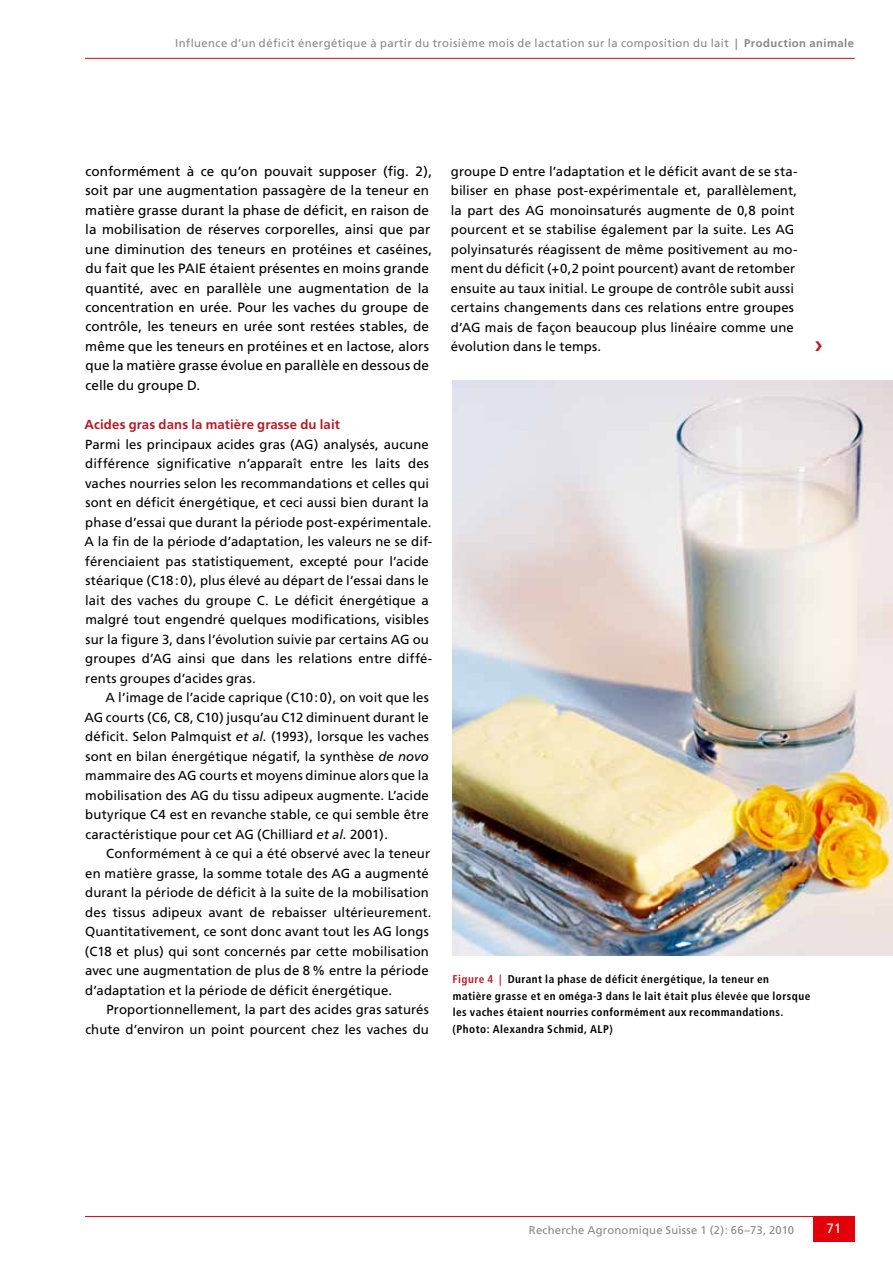
<style>
.page{position:relative;width:893px;height:1263px;background:#fff}
.page>*{position:absolute;margin:0;border:0;box-sizing:border-box;transform-origin:0 0}
.t1{font:13.5px/19.5px "Frutiger";letter-spacing:.01em;color:#000}
.t2{font:13.5px "Frutiger";color:#fff}
.t3{font:13.2px/19.5px "Frutiger";letter-spacing:.01em;color:#000}
.t4{font:700 13.2px "Frutiger";letter-spacing:.01em;color:#b51b26}
.t5{font:700 condensed 11.25px/16.5px "Frutiger";letter-spacing:.04em;color:#000}
.t6{font:11.25px "Frutiger";letter-spacing:.035em;color:#868786}
.s1{font-weight:700}
.s2{font-style:italic}
.s3{color:#b51b26}
</style>
<div class="page">
<hr style="left:85px;top:58px;width:770px;height:1px;background:#e3000b">
<hr style="left:85px;top:1216px;width:770px;height:1px;background:#e3000b">
<div style="left:813px;top:1216px;width:42px;height:26px;background:#e3000b"></div>
<img style="left:452px;top:381px;width:441px;height:575px">
<p class="t6" style="left:175px;top:36px;width:680px">Influence d’un déficit énergétique à partir du troisième mois de lactation sur la composition du lait <span class="s1">| Production animale</span></p>
<p class="t1" style="left:85px;top:161px;width:348px">conformément à ce qu’on pouvait supposer (fig. 2), soit par une augmentation passagère de la teneur en matière grasse durant la phase de déficit, en raison de la mobilisation de réserves corporelles, ainsi que par une diminution des teneurs en protéines et caséines, du fait que les PAIE étaient présentes en moins grande quantité, avec en parallèle une augmentation de la concentration en urée. Pour les vaches du groupe de contrôle, les teneurs en urée sont restées stables, de même que les teneurs en protéines et en lactose, alors que la matière grasse évolue en parallèle en dessous de celle du groupe D.</p>
<p class="t4" style="left:85px;top:417px;width:257px">Acides gras dans la matière grasse du lait</p>
<p class="t3" style="left:84px;top:434px;width:349px">Parmi les principaux acides gras (AG) analysés, aucune différence significative n’apparaît entre les laits des vaches nourries selon les recommandations et celles qui sont en déficit énergétique, et ceci aussi bien durant la phase d’essai que durant la période post-expérimentale.<br>A la fin de la période d’adaptation, les valeurs ne se dif&shy;férenciaient pas statistiquement, excepté pour l’acide stéarique (C18:0), plus élevé au départ de l’essai dans le lait des vaches du groupe C. Le déficit énergétique a malgré tout engendré quelques modifications, visibles sur la figure 3, dans l’évolution suivie par certains AG ou groupes d’AG ainsi que dans les relations entre diffé&shy;rents groupes d’acides gras.</p>
<p class="t3" style="left:84px;top:688px;width:346px;text-align:justify;text-indent:21px">A l’image de l’acide caprique (C10:0), on voit que les AG courts (C6, C8, C10) jusqu’au C12 diminuent durant le déficit. Selon Palmquist <span class="s2">et al.</span> (1993), lorsque les vaches sont en bilan énergétique négatif, la synthèse <span class="s2">de novo </span>mammaire des AG courts et moyens diminue alors que la mobilisation des AG du tissu adipeux augmente. L’acide butyrique C4 est en revanche stable, ce qui semble être caractéristique pour cet AG (Chilliard <span class="s2">et al.</span> 2001).</p>
<p class="t3" style="left:85px;top:844px;width:348px;text-indent:22px">Conformément à ce qui a été observé avec la teneur en matière grasse, la somme totale des AG a augmenté durant la période de déficit à la suite de la mobilisation des tissus adipeux avant de rebaisser ultérieurement.<br>Quantitativement, ce sont donc avant tout les AG longs (C18 et plus) qui sont concernés par cette mobilisation avec une augmentation de plus de 8% entre la période d’adaptation et la période de déficit énergétique.</p>
<p class="t3" style="left:85px;top:1000px;width:345px;text-align:right">Proportionnellement, la part des acides gras saturés chute d’environ un point pourcent chez les vaches du</p>
<p class="t3" style="left:451px;top:161px;width:348px">groupe D entre l’adaptation et le déficit avant de se sta&shy;biliser en phase post-expérimentale et, parallèlement, la part des AG monoinsaturés augmente de 0,8 point pourcent et se stabilise également par la suite. Les AG polyinsaturés réagissent de même positivement au mo&shy;ment du déficit (+0,2 point pourcent) avant de retomber ensuite au taux initial. Le groupe de contrôle subit aussi certains changements dans ces relations entre groupes d’AG mais de façon beaucoup plus linéaire comme une évolution dans le temps.</p>
<p class="t5" style="left:452px;top:971px;width:359px"><span class="s3">Figure 4 |</span> Durant la phase de déficit énergétique, la teneur en matière grasse et en oméga-3 dans le lait était plus élevée que lorsque les vaches étaient nourries conformément aux recommandations. (Photo: Alexandra Schmid, ALP)</p>
<p class="t6" style="left:529px;top:1223px;width:267px">Recherche Agronomique Suisse 1 (2): 66–73, 2010</p>
<p class="t2" style="left:826px;top:1221px;width:16px">71</p>
</div>
